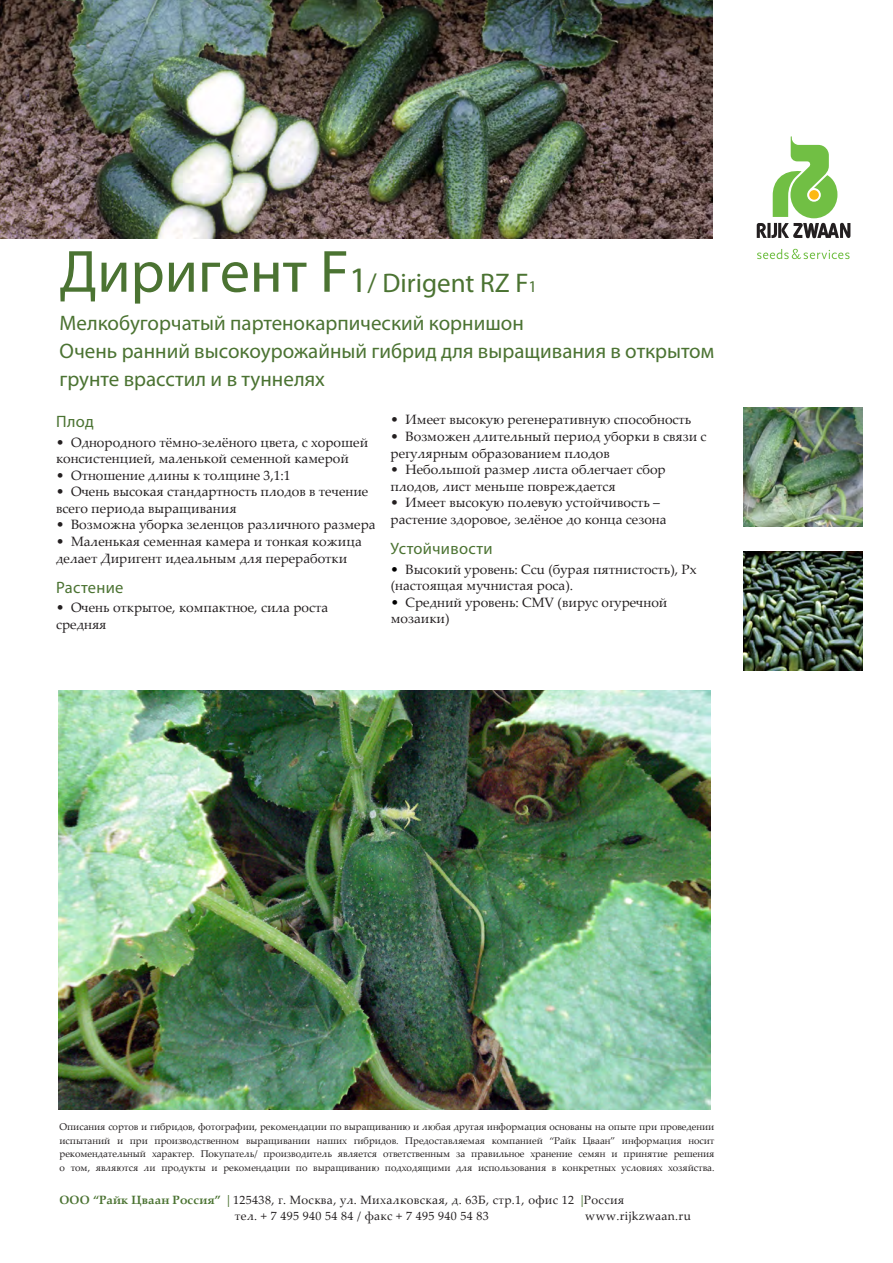
<style>
.page{position:relative;width:893px;height:1263px;background:#fff}
.page>*{position:absolute;margin:0;border:0;box-sizing:border-box;transform-origin:0 0}
.RZ_Heading{font:27px "Myriad Pro";color:#4b7332}
.RZ_Heading-2{font:21px/27.6px "Myriad Pro";color:#4b7332}
.RZ_Subheader{font:16.5px "Myriad Pro";letter-spacing:.02em;color:#4b7332}
.RZ_bodytext{font:16.5px "Myriad Pro";letter-spacing:.02em;color:#4b7332}
.RZ_bodytext-2{font:13.5px/16.6px "Palatino Linotype";color:#231f20}
.RZ_address{font:12px/16.6px "Palatino Linotype";letter-spacing:.03em;color:#231f20}
.RZ_Disclaimer_text{font:9.75px/13.5px "Palatino Linotype";letter-spacing:-.005em;color:#231f20;text-align:justify}
.s1{font-size:60px}
.s2{font-size:36px}
.s3{font-size:16.5px}
.s4{color:#000}
.s5{font-weight:700;color:#4b7332}
.s6{font-family:"Myriad Pro";color:#4b7332}
</style>
<div class="page">
<img style="left:0;top:0;width:712px;height:238px">
<img style="left:59px;top:690px;width:652px;height:419px">
<img style="left:744px;top:407px;width:119px;height:119px">
<svg style="left:757px;top:136px;width:93px;height:103px"></svg>
<div style="left:809px;top:190px;width:10px;height:10px;background:#fcb814;border-radius:50%"></div>
<svg style="left:757px;top:249px;width:93px;height:10px"></svg>
<img style="left:744px;top:552px;width:119px;height:119px">
<p class="RZ_Heading" style="left:60px;top:266px;width:479px"><span class="s1">Диригент F</span><span class="s2">1</span>/ Dirigent RZ F<span class="s3">1</span></p>
<p class="RZ_Heading-2" style="left:60px;top:309px;width:466px">Мелкобугорчатый партенокарпический корнишон</p>
<p class="RZ_Heading-2" style="left:60px;top:337px;width:656px">Очень ранний высокоурожайный гибрид для выращивания в открытом грунте врасстил и в туннелях</p>
<p class="RZ_Subheader" style="left:56px;top:411px;width:39px">Плод</p>
<p class="RZ_bodytext-2" style="left:56px;top:433px;width:314px">• Однородного тёмно-зелёного цвета, с хорошей консистенцией, маленькой семенной камерой</p>
<p class="RZ_bodytext-2" style="left:56px;top:466px;width:236px">• Отношение длины к толщине 3,1:1</p>
<p class="RZ_bodytext-2" style="left:56px;top:483px;width:314px">• Очень высокая стандартность плодов в течение всего периода выращивания</p>
<p class="RZ_bodytext-2" style="left:56px;top:516px;width:321px">• Возможна уборка зеленцов различного размера</p>
<p class="RZ_bodytext-2" style="left:56px;top:532px;width:307px">• Маленькая семенная камера и тонкая кожица делает Диригент идеальным для переработки</p>
<p class="RZ_bodytext" style="left:56px;top:577px;width:69px">Растение</p>
<p class="RZ_bodytext-2" style="left:56px;top:599px;width:274px">• Очень открытое, компактное, сила роста средняя</p>
<p class="RZ_bodytext-2" style="left:391px;top:411px;width:302px">• Имеет высокую регенеративную способность</p>
<p class="RZ_bodytext-2" style="left:391px;top:427px;width:317px">• Возможен длительный период уборки в связи с регулярным образованием плодов</p>
<p class="RZ_bodytext-2" style="left:391px;top:461px;width:277px">• Небольшой размер листа облегчает сбор плодов, лист меньше повреждается</p>
<p class="RZ_bodytext-2" style="left:391px;top:494px;width:277px">• Имеет высокую полевую устойчивость – растение здоровое, зелёное до конца сезона</p>
<p class="RZ_Subheader" style="left:391px;top:538px;width:103px">Устойчивости</p>
<p class="RZ_bodytext-2" style="left:391px;top:560px;width:308px"><span class="s4">•</span> Высокий уровень: Ccu (бурая пятнистость), Px (настоящая мучнистая роса).</p>
<p class="RZ_bodytext-2" style="left:391px;top:593px;width:278px"><span class="s4">•</span> Средний уровень: CMV (вирус огуречной мозаики)</p>
<p class="RZ_Disclaimer_text" style="left:60px;top:1120px;width:656px">Описания сортов и гибридов, фотографии, рекомендации по выращиванию и любая другая информация основаны на опыте при проведении испытаний и при производственном выращивании наших гибридов. Предоставляемая компанией “Райк Цваан” информация носит рекомендательный характер. Покупатель/ производитель является ответственным за правильное хранение семян и принятие решения о том, являются ли продукты и рекомендации по выращиванию подходящими для использования в конкретных условиях хозяйства.</p>
<p class="RZ_address" style="left:235px;top:1191px;width:391px;text-indent:-175px"><span class="s5">ООО “Райк Цваан Россия”</span> <span class="s6">|</span> 125438, г. Москва, ул. Михалковская, д. 63Б, стр.1, офис 12 <span class="s6">|</span>Россия тел. + 7 495 940 54 84 / факс + 7 495 940 54 83</p>
<p class="RZ_address" style="left:585px;top:1207px;width:107px">www.rijkzwaan.ru</p>
</div>
